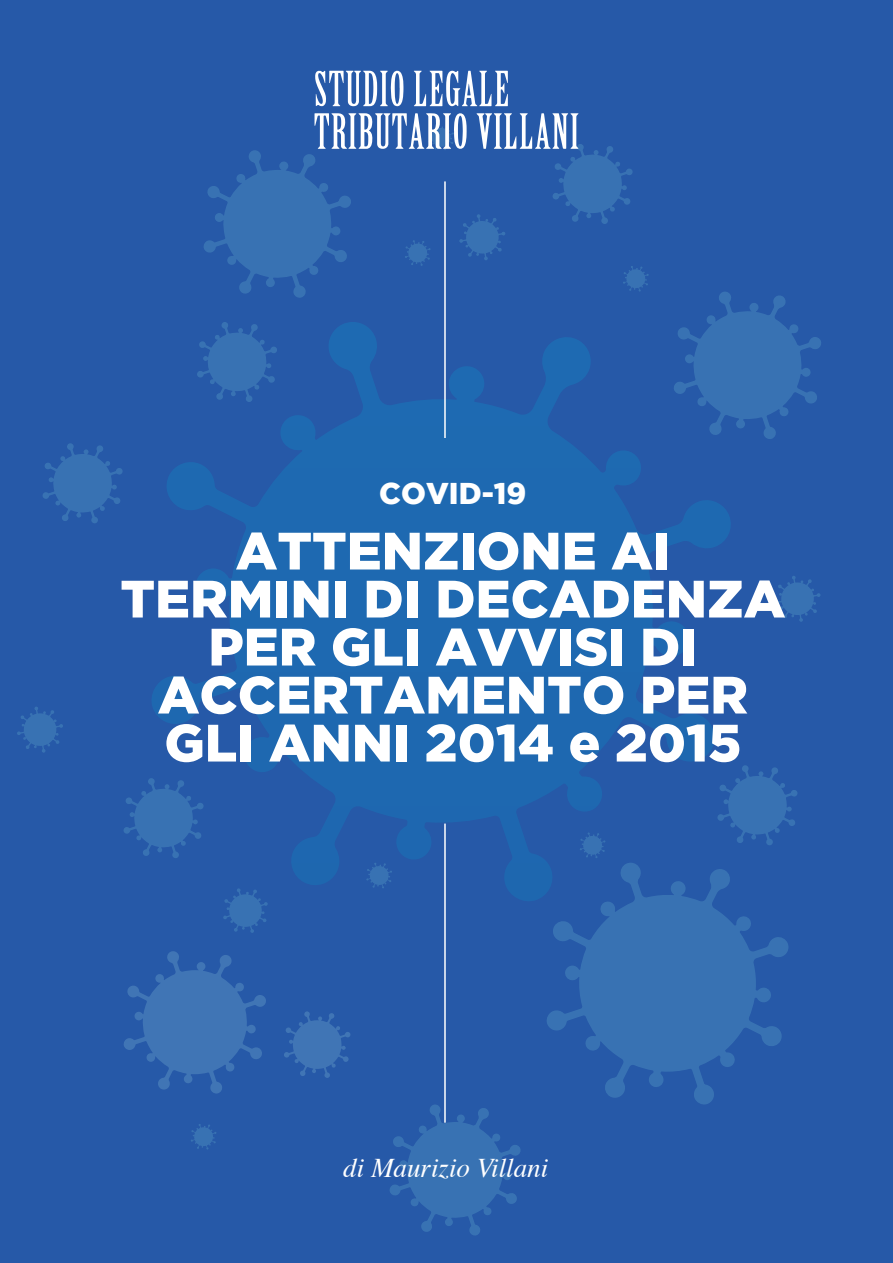
<style>
.page{position:relative;width:893px;height:1263px;background:#2659a8}
.page>*{position:absolute;margin:0;border:0;box-sizing:border-box;transform-origin:0 0}
.t1{font:900 52.5px/48px "Gotham";color:#fff;text-align:center}
.t2{font:900 30px "Gotham";color:#fff}
.t3{font:italic 27px "Times";color:#fff}
</style>
<div class="page">
<svg style="left:707px;top:292px;width:114px;height:147px"></svg>
<svg style="left:718px;top:765px;width:80px;height:80px"></svg>
<svg style="left:43px;top:443px;width:80px;height:80px"></svg>
<svg style="left:123px;top:780px;width:26px;height:76px"></svg>
<svg style="left:390px;top:1104px;width:131px;height:132px"></svg>
<svg style="left:223px;top:904px;width:45px;height:29px"></svg>
<svg style="left:191px;top:1124px;width:25px;height:26px"></svg>
<svg style="left:17px;top:707px;width:46px;height:46px"></svg>
<svg style="left:774px;top:576px;width:47px;height:46px"></svg>
<svg style="left:284px;top:1011px;width:65px;height:67px"></svg>
<svg style="left:124px;top:951px;width:142px;height:142px"></svg>
<svg style="left:547px;top:869px;width:242px;height:236px;fill:#3872b3"></svg>
<svg style="left:149px;top:322px;width:569px;height:582px"></svg>
<svg style="left:414px;top:70px;width:94px;height:36px"></svg>
<svg style="left:204px;top:113px;width:445px;height:185px"></svg>
<svg style="left:315px;top:70px;width:88px;height:36px"></svg>
<hr style="left:444px;top:181px;width:2px;height:257px;background:#fff">
<hr style="left:444px;top:823px;width:2px;height:300px;background:#fff">
<p class="t2" style="left:379px;top:475px;width:149px">COVID-19</p>
<p class="t1" style="left:120px;top:526px;width:666px">ATTENZIONE AI<br>TERMINI DI DECADENZA<br>PER GLI AVVISI DI<br>ACCERTAMENTO PER<br>GLI ANNI 2014 e 2015</p>
<p class="t3" style="left:343px;top:1144px;width:207px">di Maurizio Villani</p>
</div>
